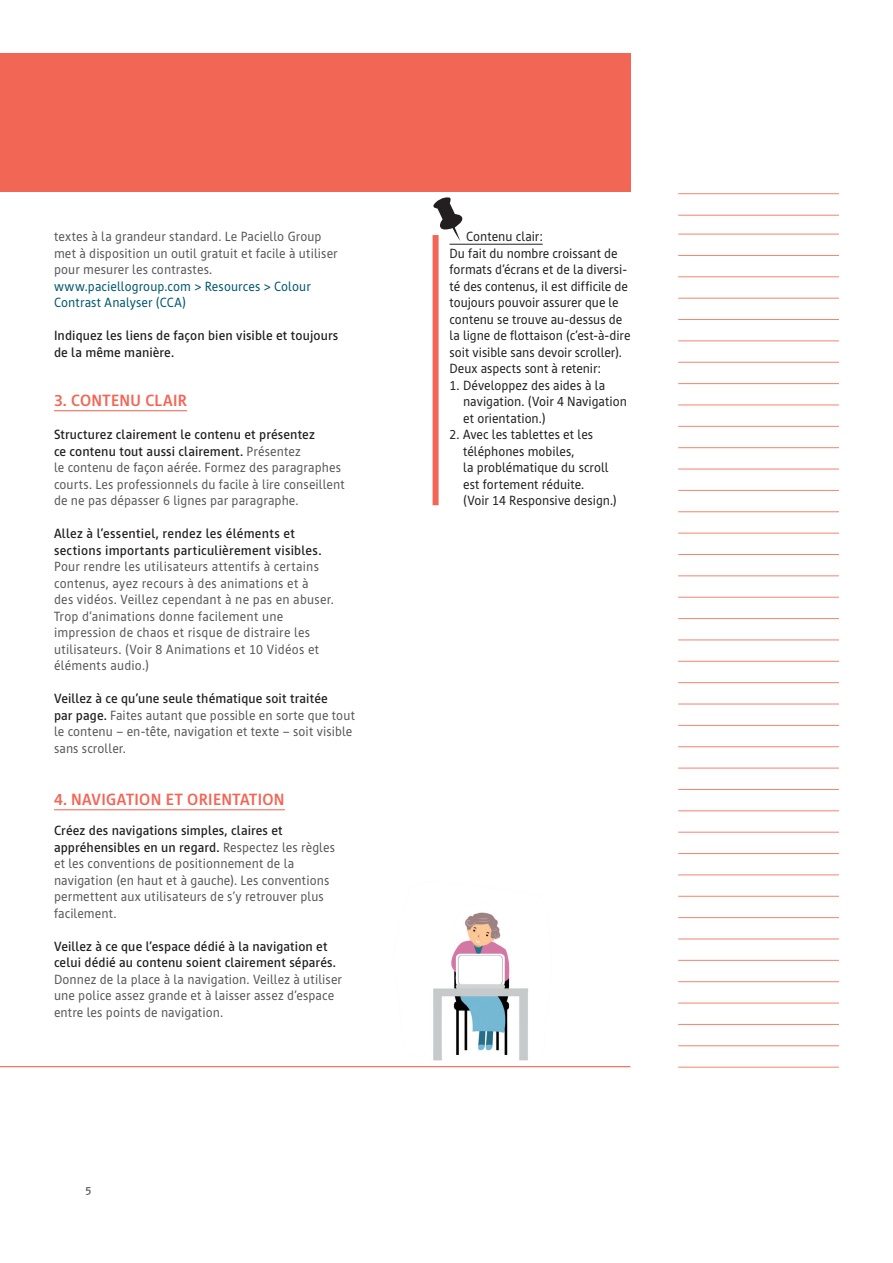
<style>
.page{position:relative;width:893px;height:1263px;background:#fff}
.page>*{position:absolute;margin:0;border:0;box-sizing:border-box;transform-origin:0 0}
.t1{font:700 16.5px "Cast";letter-spacing:.02em;color:#f26656}
.t2{font:13.5px/16.5px "Cast";letter-spacing:.015em;color:#57585a}
.t3{font:13.5px/16.5px "Cast";color:#231f20}
.t4{font:500 13.5px/16.5px "Cast";letter-spacing:.01em;color:#231f20}
.t5{font:13.5px/16.5px "Cast";letter-spacing:.01em;color:#00576f}
.t6{font:500 11.25px "AB Newut Plain";color:#57585a}
.s1{font-weight:500;color:#231f20}
</style>
<div class="page">
<hr style="left:0;top:1066px;width:630px;height:1px;background:#f26656">
<div style="left:0;top:54px;width:630px;height:138px;background:#f26656"></div>
<img style="left:433px;top:912px;width:95px;height:149px">
<hr style="left:54px;top:410px;width:133px;height:1px;background:#f26656">
<hr style="left:54px;top:809px;width:231px;height:1px;background:#f26656">
<hr style="left:450px;top:244px;width:93px;height:1px;background:#231f20">
<div style="left:433px;top:235px;width:6px;height:270px;background:#f26656"></div>
<svg style="left:433px;top:197px;width:29px;height:44px"></svg>
<hr style="left:678px;top:234px;width:161px;height:1px;background:#f4846f">
<hr style="left:678px;top:255px;width:161px;height:1px;background:#f4846f">
<hr style="left:678px;top:277px;width:161px;height:1px;background:#f4846f">
<hr style="left:678px;top:298px;width:161px;height:1px;background:#f4846f">
<hr style="left:678px;top:319px;width:161px;height:1px;background:#f4846f">
<hr style="left:678px;top:341px;width:161px;height:1px;background:#f4846f">
<hr style="left:678px;top:362px;width:161px;height:1px;background:#f4846f">
<hr style="left:678px;top:383px;width:161px;height:1px;background:#f4846f">
<hr style="left:678px;top:405px;width:161px;height:1px;background:#f4846f">
<hr style="left:678px;top:426px;width:161px;height:1px;background:#f4846f">
<hr style="left:678px;top:447px;width:161px;height:1px;background:#f4846f">
<hr style="left:678px;top:469px;width:161px;height:1px;background:#f4846f">
<hr style="left:678px;top:490px;width:161px;height:1px;background:#f4846f">
<hr style="left:678px;top:511px;width:161px;height:1px;background:#f4846f">
<hr style="left:678px;top:533px;width:161px;height:1px;background:#f4846f">
<hr style="left:678px;top:554px;width:161px;height:1px;background:#f4846f">
<hr style="left:678px;top:576px;width:161px;height:1px;background:#f4846f">
<hr style="left:678px;top:597px;width:161px;height:1px;background:#f4846f">
<hr style="left:678px;top:618px;width:161px;height:1px;background:#f4846f">
<hr style="left:678px;top:640px;width:161px;height:1px;background:#f4846f">
<hr style="left:678px;top:661px;width:161px;height:1px;background:#f4846f">
<hr style="left:678px;top:682px;width:161px;height:1px;background:#f4846f">
<hr style="left:678px;top:704px;width:161px;height:1px;background:#f4846f">
<hr style="left:678px;top:725px;width:161px;height:1px;background:#f4846f">
<hr style="left:678px;top:746px;width:161px;height:1px;background:#f4846f">
<hr style="left:678px;top:768px;width:161px;height:1px;background:#f4846f">
<hr style="left:678px;top:789px;width:161px;height:1px;background:#f4846f">
<hr style="left:678px;top:810px;width:161px;height:1px;background:#f4846f">
<hr style="left:678px;top:832px;width:161px;height:1px;background:#f4846f">
<hr style="left:678px;top:853px;width:161px;height:1px;background:#f4846f">
<hr style="left:678px;top:875px;width:161px;height:1px;background:#f4846f">
<hr style="left:678px;top:896px;width:161px;height:1px;background:#f4846f">
<hr style="left:678px;top:917px;width:161px;height:1px;background:#f4846f">
<hr style="left:678px;top:939px;width:161px;height:1px;background:#f4846f">
<hr style="left:678px;top:960px;width:161px;height:1px;background:#f4846f">
<hr style="left:678px;top:981px;width:161px;height:1px;background:#f4846f">
<hr style="left:678px;top:1003px;width:161px;height:1px;background:#f4846f">
<hr style="left:678px;top:1024px;width:161px;height:1px;background:#f4846f">
<hr style="left:678px;top:1045px;width:161px;height:1px;background:#f4846f">
<hr style="left:678px;top:1067px;width:161px;height:1px;background:#f4846f">
<hr style="left:678px;top:193px;width:161px;height:1px;background:#f4846f">
<hr style="left:678px;top:215px;width:161px;height:1px;background:#f4846f">
<p class="t2" style="left:54px;top:228px;width:285px">textes à la grandeur standard. Le Paciello Group met à disposition un outil gratuit et facile à utiliser pour mesurer les contrastes.</p>
<p class="t5" style="left:54px;top:278px;width:258px">www.paciellogroup.com &gt; Resources &gt; Colour<br>Contrast Analyser (CCA)</p>
<p class="t4" style="left:54px;top:327px;width:286px">Indiquez les liens de façon bien visible et toujours de la même manière.</p>
<h2 class="t1" style="left:54px;top:391px;width:134px">3. CONTENU CLAIR</h2>
<p class="t2" style="left:54px;top:426px;width:292px"><span class="s1">Structurez clairement le contenu et présentez<br>ce contenu tout aussi clairement.</span> Présentez<br>le contenu de façon aérée. Formez des paragraphes courts. Les professionnels du facile à lire conseillent de ne pas dépasser 6 lignes par paragraphe.</p>
<p class="t2" style="left:54px;top:525px;width:281px"><span class="s1">Allez à l’essentiel, rendez les éléments et sections importants particulièrement visibles.<br></span>Pour rendre les utilisateurs attentifs à certains contenus, ayez recours à des animations et à<br>des vidéos. Veillez cependant à ne pas en abuser.<br>Trop d’animations donne facilement une impression de chaos et risque de distraire les utilisateurs. (Voir 8 Animations et 10 Vidéos et éléments audio.)</p>
<p class="t2" style="left:54px;top:690px;width:302px"><span class="s1">Veillez à ce qu’une seule thématique soit traitée<br>par page.</span> Faites autant que possible en sorte que tout le contenu – en-tête, navigation et texte – soit visible sans scroller.</p>
<h2 class="t1" style="left:54px;top:790px;width:232px">4. NAVIGATION ET ORIENTATION</h2>
<p class="t2" style="left:54px;top:822px;width:282px"><span class="s1">Créez des navigations simples, claires et appréhensibles en un regard.</span> Respectez les règles et les conventions de positionnement de la navigation (en haut et à gauche). Les conventions permettent aux utilisateurs de s’y retrouver plus facilement.</p>
<p class="t2" style="left:54px;top:938px;width:289px"><span class="s1">Veillez à ce que l’espace dédié à la navigation et celui dédié au contenu soient clairement séparés.<br></span>Donnez de la place à la navigation. Veillez à utiliser une police assez grande et à laisser assez d’espace entre les points de navigation.</p>
<p class="t6" style="left:85px;top:1184px;width:8px">5</p>
<p class="t3" style="left:450px;top:228px;width:182px;text-indent:16px">Contenu clair:<br>Du fait du nombre croissant de formats d’écrans et de la diversi&shy;té des contenus, il est difficile de toujours pouvoir assurer que le contenu se trouve au-dessus de la ligne de flottaison (c’est-à-dire soit visible sans devoir scroller).</p>
<p class="t3" style="left:450px;top:360px;width:153px">Deux aspects sont à retenir:</p>
<p class="t3" style="left:463px;top:377px;width:165px;text-indent:-13px">1. Développez des aides à la navigation. (Voir 4 Navigation et orientation.)</p>
<p class="t3" style="left:463px;top:426px;width:155px;text-indent:-13px">2. Avec les tablettes et les téléphones mobiles,<br>la problématique du scroll est fortement réduite.<br>(Voir 14 Responsive design.)</p>
</div>
